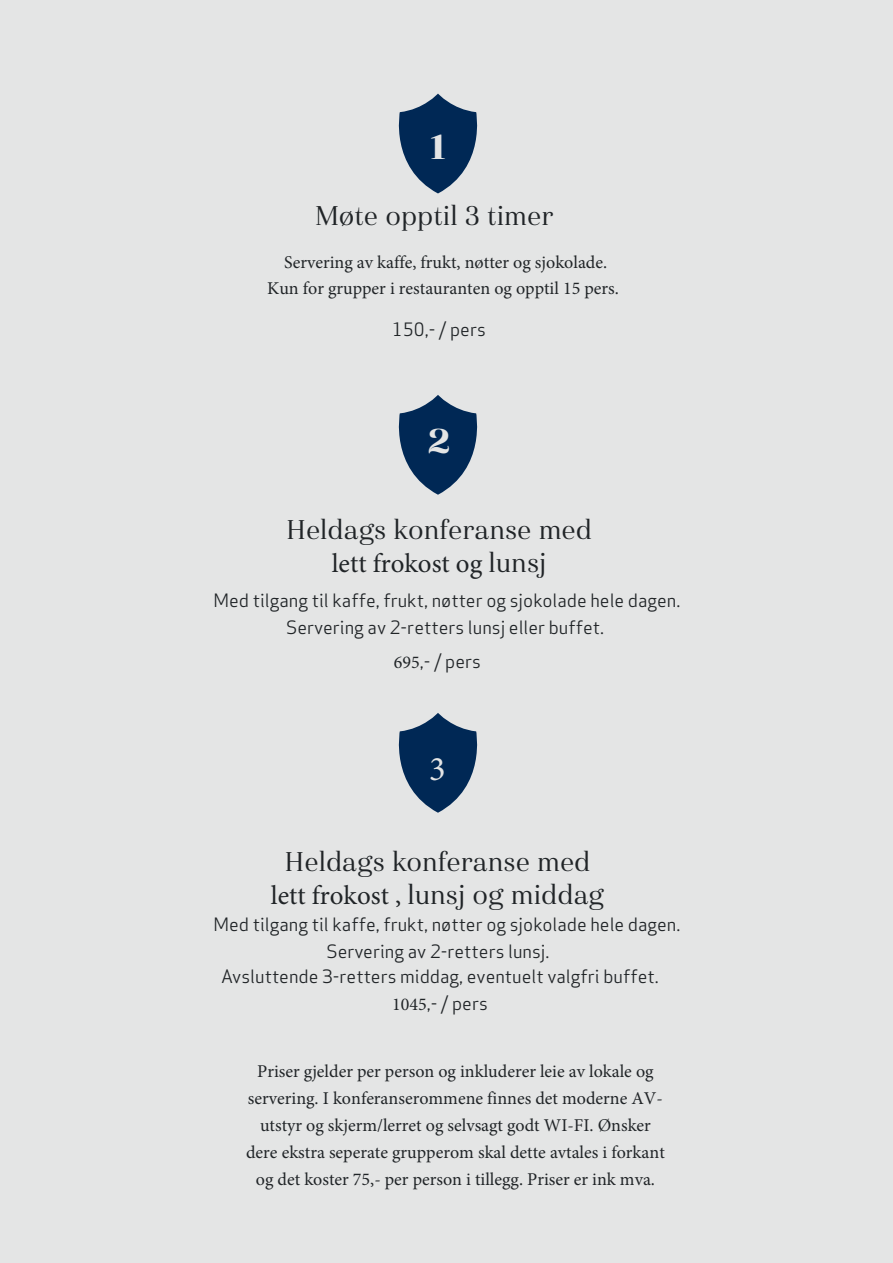
<style>
.page{position:relative;width:893px;height:1263px;background:#e4e5e5}
.page>*{position:absolute;margin:0;border:0;box-sizing:border-box;transform-origin:0 0}
.t1{font:900 expanded 34.5px "Haboro";color:#e4e5e5}
.t2{font:34.5px "Minion Pro";color:#e4e5e5}
.t3{font:27px/32.4px "Haboro Nor Reg";color:#202427;text-align:center}
.t4{font:18px/27px "Minion Pro";color:#202427;text-align:center}
.t5{font:18px/26.1px "Apex Sans";color:#202427;text-align:center}
.s1{font-family:"Minion Pro"}
</style>
<div class="page">
<svg style="left:398px;top:94px;width:80px;height:99px"></svg>
<svg style="left:398px;top:395px;width:80px;height:100px"></svg>
<svg style="left:398px;top:713px;width:80px;height:100px"></svg>
<p class="t1" style="left:430px;top:124px;width:17px">1</p>
<p class="t3" style="left:315px;top:200px;width:240px">Møte opptil 3 timer</p>
<p class="t4" style="left:267px;top:250px;width:353px;line-height:25.3px">Servering av kaffe, frukt, nøtter og sjokolade.<br>Kun for grupper i restauranten og opptil 15 pers.</p>
<p class="t5" style="left:392px;top:314px;width:95px">150,- / pers</p>
<p class="t1" style="left:427px;top:418px;width:25px">2</p>
<p class="t3" style="left:286px;top:514px;width:307px">Heldags konferanse med <span class="s1">lett frokost og</span> lunsj</p>
<p class="t5" style="left:214px;top:585px;width:468px">Med tilgang til kaffe, frukt, nøtter og sjokolade hele dagen.</p>
<p class="t5" style="left:286px;top:612px;width:319px">Servering av 2-retters lunsj eller buffet.</p>
<p class="t5" style="left:394px;top:647px;width:89px"><span class="s1">695</span>,- / pers</p>
<p class="t2" style="left:429px;top:745px;width:18px">3</p>
<p class="t3" style="left:271px;top:845px;width:335px">Heldags konferanse med <span class="s1">lett frokost ,</span> lunsj og middag</p>
<p class="t5" style="left:214px;top:909px;width:468px">Med tilgang til kaffe, frukt, nøtter og sjokolade hele dagen.</p>
<p class="t5" style="left:221px;top:936px;width:439px">Servering av 2-retters lunsj.<br>Avsluttende 3-retters middag, eventuelt valgfri buffet.<br><span class="s1">1045</span>,- / pers</p>
<p class="t4" style="left:246px;top:1058px;width:420px">Priser gjelder per person og inkluderer leie av lokale og servering. I konferanserommene finnes det moderne AV&shy;utstyr og skjerm/lerret og selvsagt godt WI-FI. Ønsker dere ekstra seperate grupperom skal dette avtales i forkant og det koster 75,- per person i tillegg. Priser er ink mva.</p>
</div>
